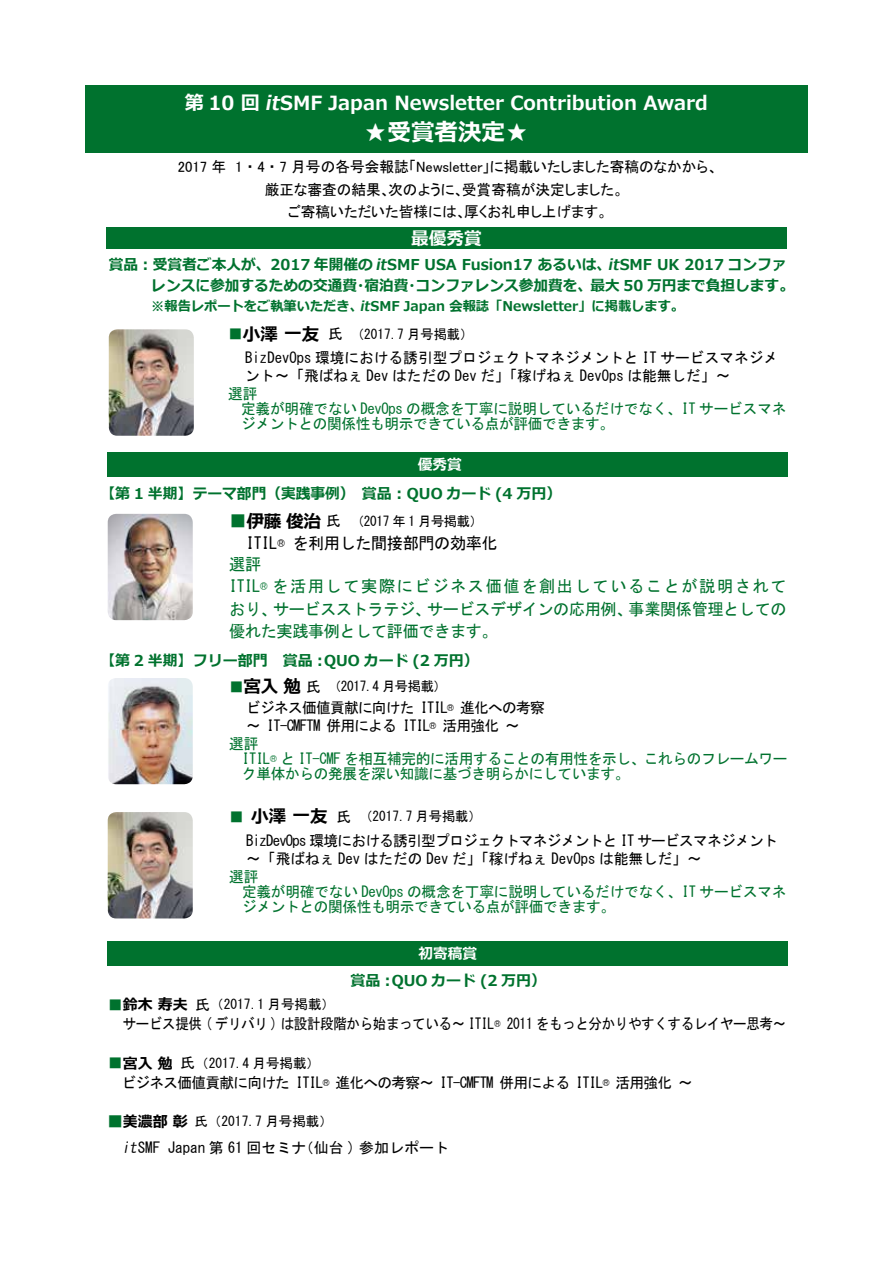
<style>
.page{position:relative;width:893px;height:1263px;background:#fff}
.page>*{position:absolute;margin:0;border:0;box-sizing:border-box;transform-origin:0 0}
.t1{font:700 24px "Meiryo";color:#fff}
.t2{font:700 19.5px "Meiryo";color:#fff}
.t3{font:700 18px "Meiryo";color:#000}
.t4{font:700 18px "Meiryo";color:#fff}
.t5{font:16.5px/22.5px "MS Gothic";letter-spacing:-.025em;color:#00722e}
.t6{font:16.5px "MS Gothic";letter-spacing:.1em;color:#00722e}
.t7{font:16.5px "MS Gothic";letter-spacing:-.025em;color:#000}
.t8{font:15px/15px "MS Gothic";letter-spacing:-.025em;color:#00722e}
.t9{font:15px/18px "MS Gothic";letter-spacing:-.05em;color:#000}
.t10{font:700 15px/21px "Meiryo";color:#00722e}
.t11{font:15px/18px "MS Gothic";color:#000}
.t12{font:15px "MS P Gothic";color:#000}
.t13{font:15px "MS Gothic";letter-spacing:-.025em;color:#000;scale:.9 1}
.t14{font:15px "MS Gothic";letter-spacing:-.025em;color:#000}
.t15{font:700 15px "Meiryo";color:#000}
.t16{font:700 15px "Meiryo";color:#fff}
.t17{font:13.5px "MS Gothic";color:#000}
.t18{font:700 13.5px "Meiryo";color:#00722e}
.t19{font:13.5px "MS Gothic";letter-spacing:-.025em;color:#000}
.t20{font:1.5px "MS P Gothic";color:#000}
.s1{font-style:italic}
.s2{font-size:13.5px}
.s3{font-family:"MS Gothic";font-weight:400;color:#00722e}
.s4{font-family:"Koz Min Pro";font-weight:400;color:#00722e}
</style>
<div class="page">
<div style="left:85px;top:85px;width:722px;height:67px;background:#00722e"></div>
<div style="left:106px;top:228px;width:681px;height:21px;background:#00722e"></div>
<img style="left:108px;top:514px;width:85px;height:106px">
<img style="left:108px;top:812px;width:85px;height:106px">
<div style="left:107px;top:452px;width:680px;height:24px;background:#00722e"></div>
<img style="left:108px;top:678px;width:85px;height:106px">
<img style="left:109px;top:329px;width:85px;height:107px">
<div style="left:108px;top:941px;width:680px;height:24px;background:#00722e"></div>
<h2 class="t2" style="left:185px;top:89px;width:525px">第 10 回 <span class="s1">it</span>SMF Japan Newsletter Contribution Award</h2>
<h1 class="t1" style="left:364px;top:116px;width:166px">★受賞者決定★</h1>
<p class="t12" style="left:235px;top:159px;width:484px">1 ・ 4 ・ 7 月号の各号会報誌「Newsletter」に掲載いたしました寄稿のなかから、</p>
<p class="t12" style="left:178px;top:159px;width:50px">2017 年</p>
<p class="t20" style="left:462px;top:193px;width:163px">受賞寄稿が決定しました。</p>
<p class="t20" style="left:265px;top:193px;width:127px">厳正な審査の結果、</p>
<p class="t20" style="left:388px;top:193px;width:78px">次のように、</p>
<p class="t12" style="left:464px;top:204px;width:146px">厚くお礼申し上げます。</p>
<p class="t12" style="left:288px;top:204px;width:180px">ご寄稿いただいた皆様には、</p>
<p class="t4" style="left:411px;top:226px;width:72px">最優秀賞</p>
<p class="t10" style="left:416px;top:255px;width:380px;text-indent:-307px">賞品：受賞者ご本人が、2017 年開催の <span class="s1">it</span>SMF USA Fusion17 あるいは、<br>コンファレンス参加費を、最大 50 万円まで負担します。</p>
<p class="t10" style="left:608px;top:255px;width:180px"><span class="s1">it</span>SMF UK 2017 コンファ</p>
<p class="t10" style="left:151px;top:276px;width:207px">レンスに参加するための交通費</p>
<p class="t10" style="left:364px;top:276px;width:46px">宿泊費</p>
<p class="t10" style="left:353px;top:276px;width:16px">・</p>
<p class="t10" style="left:405px;top:276px;width:16px">・</p>
<p class="t18" style="left:151px;top:297px;width:213px">※報告レポートをご執筆いただき、</p>
<p class="t18" style="left:360px;top:297px;width:326px"><span class="s1">it</span>SMF Japan 会報誌「Newsletter」に掲載します。</p>
<p class="t3" style="left:243px;top:321px;width:78px">小澤一友</p>
<p class="t8" style="left:228px;top:326px;width:16px">■</p>
<p class="t14" style="left:328px;top:326px;width:38px">氏　<span class="s2">（</span></p>
<p class="t17" style="left:364px;top:327px;width:111px">2017.7 月号掲載(</p>
<p class="t11" style="left:245px;top:349px;width:534px">BizDevOps 環境における誘引型プロジェクトマネジメントと IT サービスマネジメント～「飛ばねぇ Dev はただの Dev だ」「稼げねぇ DevOps は能無しだ「~</p>
<p class="t8" style="left:241px;top:386px;width:547px;text-indent:-13px">選評<br>定義が明確でない DevOps の概念を丁寧に説明しているだけでなく、IT サービスマネジメントとの関係性も明示できている点が評価できます。</p>
<p class="t10" style="left:100px;top:483px;width:256px">【第 1 半期】テーマ部門（実践事例）</p>
<p class="t16" style="left:418px;top:454px;width:46px">優秀賞</p>
<p class="t10" style="left:362px;top:483px;width:201px">賞品：QUO カード 4( 万円(</p>
<p class="t3" style="left:229px;top:509px;width:93px"><span class="s3">■</span>伊藤俊治</p>
<p class="t7" style="left:246px;top:534px;width:253px">ITIL® を利用した間接部門の効率化</p>
<p class="t5" style="left:229px;top:552px;width:33px">選評</p>
<p class="t6" style="left:229px;top:578px;width:559px">ITIL® を活用して実際にビジネス価値を創出していることが説明されて</p>
<p class="t5" style="left:629px;top:597px;width:160px">事業関係管理としての</p>
<p class="t14" style="left:326px;top:513px;width:16px">氏</p>
<p class="t19" style="left:351px;top:514px;width:133px">（2017 年 1 月号掲載(</p>
<p class="t5" style="left:273px;top:597px;width:160px">サービスストラテジ、</p>
<p class="t5" style="left:427px;top:597px;width:207px">サービスデザインの応用例、</p>
<p class="t5" style="left:229px;top:597px;width:270px">おり、<br>優れた実践事例として評価できます。</p>
<p class="t10" style="left:100px;top:650px;width:380px">【第 2 半期】フリー部門　賞品 :QUO カード 2( 万円(</p>
<p class="t3" style="left:244px;top:674px;width:59px">宮入勉</p>
<p class="t14" style="left:306px;top:679px;width:37px">氏　<span class="s2">（</span></p>
<p class="t19" style="left:341px;top:679px;width:107px">2017.4 月号掲載(</p>
<p class="t8" style="left:229px;top:679px;width:16px">■</p>
<p class="t9" style="left:246px;top:698px;width:300px">ビジネス価値貢献に向けた ITIL® 進化への考察～ IT-CMFTM 併用による ITIL® 活用強化 ~</p>
<p class="t8" style="left:242px;top:736px;width:547px;text-indent:-13px">選評<br>ITIL® と IT-CMF を相互補完的に活用することの有用性を示し、これらのフレームワーク単体からの発展を深い知識に基づき明らかにしています。</p>
<p class="t17" style="left:373px;top:810px;width:111px">2017.7 月号掲載(</p>
<p class="t3" style="left:251px;top:804px;width:78px">小澤一友</p>
<p class="t14" style="left:337px;top:809px;width:38px">氏　<span class="s2">（</span></p>
<p class="t8" style="left:229px;top:809px;width:16px">■</p>
<p class="t9" style="left:246px;top:831px;width:533px">BizDevOps 環境における誘引型プロジェクトマネジメントと IT サービスマネジメント～「飛ばねぇ Dev はただの Dev だ」「稼げねぇ DevOps は能無しだ「~</p>
<p class="t8" style="left:242px;top:869px;width:546px;text-indent:-13px">選評<br>定義が明確でない DevOps の概念を丁寧に説明しているだけでなく、IT サービスマネジメントとの関係性も明示できている点が評価できます。</p>
<p class="t16" style="left:418px;top:943px;width:60px">初寄稿賞</p>
<p class="t10" style="left:350px;top:970px;width:197px">賞品 :QUO カード 2( 万円(</p>
<p class="t15" style="left:108px;top:994px;width:81px"><span class="s3">■</span>鈴木寿夫</p>
<p class="t13" style="left:123px;top:1016px;width:739px">サービス提供 ( デリバリ ) は設計段階から始まっている～ ITIL® 2011 をもっと分かりやすくするレイヤー思考~</p>
<p class="t17" style="left:195px;top:1056px;width:126px">（2017.4 月号掲載(</p>
<p class="t14" style="left:195px;top:997px;width:16px">氏</p>
<p class="t17" style="left:210px;top:997px;width:126px">（2017.1 月号掲載(</p>
<p class="t15" style="left:108px;top:1052px;width:66px"><span class="s3">■</span>宮入勉</p>
<p class="t9" style="left:108px;top:1073px;width:587px">　ビジネス価値貢献に向けた ITIL® 進化への考察～ IT-CMFTM 併用による ITIL® 活用強化 ~</p>
<p class="t17" style="left:194px;top:1114px;width:140px">氏（2017.7 月号掲載(</p>
<p class="t14" style="left:180px;top:1055px;width:16px">氏</p>
<p class="t15" style="left:108px;top:1111px;width:81px"><span class="s4">■</span>美濃部彰</p>
<p class="t14" style="left:122px;top:1140px;width:40px"><span class="s1">it</span>SMF</p>
<p class="t11" style="left:299px;top:1138px;width:151px">（仙台 ) 参加レポート</p>
<p class="t11" style="left:168px;top:1138px;width:140px">Japan 第 61 回セミナ</p>
</div>
